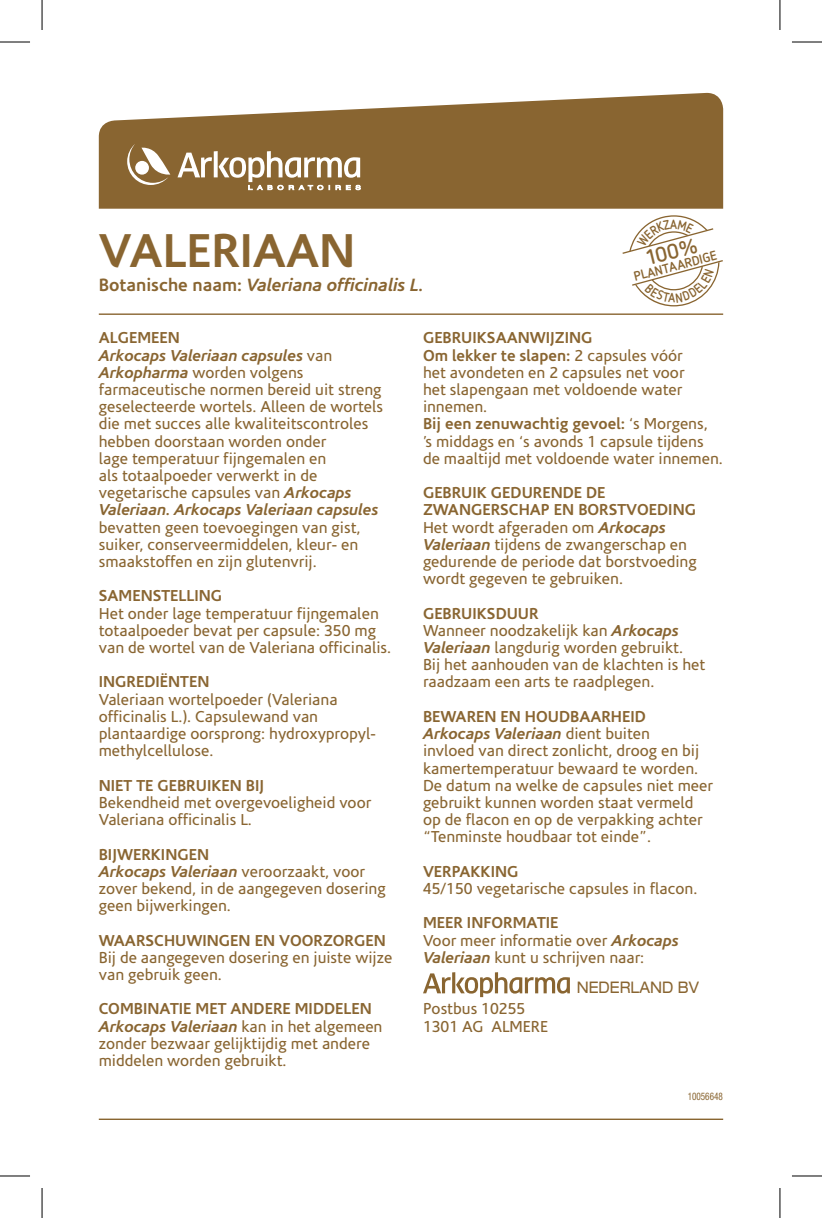
<style>
.page{position:relative;width:822px;height:1218px;background:#fff}
.page>*{position:absolute;margin:0;border:0;box-sizing:border-box;transform-origin:0 0}
.t1{font:700 48px "Corisande OT";color:#896531}
.t2{font:700 21.2px "Netto OT";color:#896531}
.t3{font:italic 700 18px "Corisande OT";color:#896531}
.t4{font:16px/17.2px "Corisande OT";color:#896531}
.t5{font:700 16px "Corisande OT";color:#896531}
.t6{font:expanded 16px "Helvetica Neue LT Std";color:#896531;scale:.88 1}
.t7{font:700 13.2px "Netto OT";color:#896531}
.t8{font:700 13.2px "Netto OT";color:#896531;scale:.9 1}
.t9{font:condensed 10.4px "Helvetica Neue LT Std";color:#896531;scale:.88 1}
.s1{font-style:normal}
.s2{font-weight:700}
.s3{font-weight:700;font-style:italic}
</style>
<div class="page">
<svg style="left:99px;top:93px;width:623px;height:116px;background:#997a4d"></svg>
<hr style="left:99px;top:313px;width:623px;height:2px;background:#896531">
<svg style="left:127px;top:144px;width:43px;height:41px"></svg>
<svg style="left:213px;top:151px;width:4px;height:26px"></svg>
<svg style="left:177px;top:153px;width:35px;height:24px"></svg>
<svg style="left:218px;top:151px;width:142px;height:39px"></svg>
<svg style="left:423px;top:972px;width:146px;height:25px"></svg>
<hr style="left:99px;top:1118px;width:623px;height:2px;background:#896531">
<hr style="left:0;top:42px;width:30px;height:1px;background:#000">
<hr style="left:791px;top:42px;width:30px;height:1px;background:#000">
<hr style="left:0;top:1176px;width:30px;height:1px;background:#000">
<hr style="left:791px;top:1176px;width:30px;height:1px;background:#000">
<hr style="left:42px;top:0;width:1px;height:30px;background:#000">
<hr style="left:42px;top:1188px;width:1px;height:30px;background:#000">
<hr style="left:779px;top:0;width:1px;height:30px;background:#000">
<hr style="left:779px;top:1188px;width:1px;height:30px;background:#000">
<svg style="left:622px;top:215px;width:100px;height:91px"></svg>
<h1 class="t1" style="left:99px;top:223px;width:258px">VALERIAAN</h1>
<p class="t3" style="left:99px;top:274px;width:326px"><span class="s1">Botanische naam:</span> Valeriana officinalis L.</p>
<p class="t8" style="left:669px;top:216px;width:9px">A</p>
<h2 class="t2" style="left:643px;top:245px;width:53px;rotate:-15deg">100%</h2>
<p class="t7" style="left:631px;top:269px;width:87px;rotate:-15deg">PLANTAARDIGE</p>
<p class="t4" style="left:99px;top:330px;width:285px"><span class="s2">ALGEMEEN<br></span><span class="s3">Arkocaps Valeriaan capsules</span> van <span class="s3">Arkopharma</span> worden volgens farmaceutische normen bereid uit streng geselecteerde wortels. Alleen de wortels die met succes alle kwaliteitscontroles hebben doorstaan worden onder<br>lage temperatuur fijngemalen en<br>als totaalpoeder verwerkt in de vegetarische capsules van <span class="s3">Arkocaps Valeriaan. Arkocaps Valeriaan capsules</span></p>
<p class="t4" style="left:99px;top:519px;width:263px">bevatten geen toevoegingen van gist, suiker, conserveermiddelen, kleur- en smaakstoffen en zijn glutenvrij.</p>
<p class="t5" style="left:99px;top:587px;width:125px">SAMENSTELLING</p>
<p class="t4" style="left:99px;top:605px;width:294px">Het onder lage temperatuur fijngemalen totaalpoeder bevat per capsule: 350 mg van de wortel van de Valeriana officinalis.</p>
<p class="t5" style="left:99px;top:673px;width:112px">INGREDIËNTEN</p>
<p class="t4" style="left:99px;top:691px;width:278px">Valeriaan wortelpoeder (Valeriana officinalis L.). Capsulewand van plantaardige oorsprong: hydroxypropyl&shy;methylcellulose.</p>
<p class="t5" style="left:99px;top:776px;width:167px">NIET TE GEBRUIKEN BIJ</p>
<p class="t4" style="left:99px;top:794px;width:274px">Bekendheid met overgevoeligheid voor<br>Valeriana officinalis L.</p>
<p class="t4" style="left:99px;top:846px;width:288px"><span class="s2">BIJWERKINGEN<br></span><span class="s3">Arkocaps Valeriaan</span> veroorzaakt, voor zover bekend, in de aangegeven dosering geen bijwerkingen.</p>
<p class="t5" style="left:99px;top:931px;width:288px">WAARSCHUWINGEN EN VOORZORGEN</p>
<p class="t4" style="left:99px;top:949px;width:295px">Bij de aangegeven dosering en juiste wijze van gebruik geen.</p>
<p class="t4" style="left:99px;top:1001px;width:285px"><span class="s2">COMBINATIE MET ANDERE MIDDELEN </span><span class="s3">Arkocaps Valeriaan</span> kan in het algemeen zonder bezwaar gelijktijdig met andere middelen worden gebruikt.</p>
<p class="t4" style="left:423px;top:330px;width:301px"><span class="s2">GEBRUIKSAANWIJZING<br>Om lekker te slapen:</span> 2 capsules vóór<br>het avondeten en 2 capsules net voor<br>het slapengaan met voldoende water innemen.<br><span class="s2">Bij een zenuwachtig gevoel:</span> ‘s Morgens,<br>’s middags en ‘s avonds 1 capsule tijdens de maaltijd met voldoende water innemen.</p>
<p class="t4" style="left:423px;top:485px;width:275px"><span class="s2">GEBRUIK GEDURENDE DE<br>ZWANGERSCHAP EN BORSTVOEDING<br></span>Het wordt afgeraden om <span class="s3">Arkocaps<br>Valeriaan</span> tijdens de zwangerschap en gedurende de periode dat borstvoeding wordt gegeven te gebruiken.</p>
<p class="t4" style="left:423px;top:605px;width:283px"><span class="s2">GEBRUIKSDUUR<br></span>Wanneer noodzakelijk kan <span class="s3">Arkocaps<br>Valeriaan</span> langdurig worden gebruikt.<br>Bij het aanhouden van de klachten is het raadzaam een arts te raadplegen.</p>
<p class="t4" style="left:423px;top:708px;width:291px"><span class="s2">BEWAREN EN HOUDBAARHEID </span><span class="s3">Arkocaps Valeriaan</span> dient buiten<br>invloed van direct zonlicht, droog en bij kamertemperatuur bewaard te worden.<br>De datum na welke de capsules niet meer gebruikt kunnen worden staat vermeld op de flacon en op de verpakking achter “Tenminste houdbaar tot einde”.</p>
<p class="t5" style="left:423px;top:862px;width:97px">VERPAKKING</p>
<p class="t4" style="left:423px;top:880px;width:276px">45/150 vegetarische capsules in flacon.</p>
<p class="t4" style="left:423px;top:915px;width:257px"><span class="s2">MEER INFORMATIE<br></span>Voor meer informatie over <span class="s3">Arkocaps<br>Valeriaan</span> kunt u schrijven naar:</p>
<p class="t6" style="left:576px;top:978px;width:140px">NEDERLAND BV</p>
<p class="t4" style="left:423px;top:1001px;width:126px">Postbus 10255<br>1301 AG ALMERE</p>
<p class="t9" style="left:687px;top:1090px;width:41px">10056648</p>
</div>
